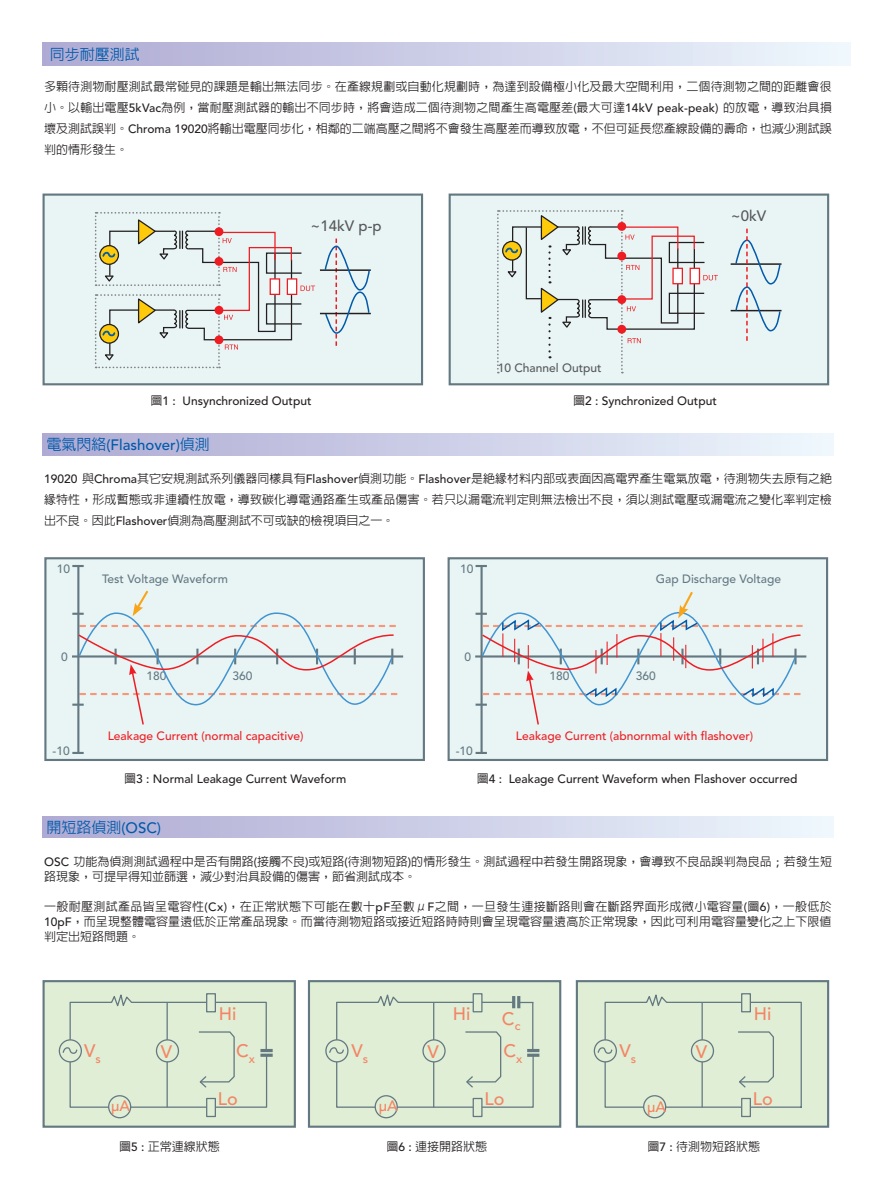
<style>
.page{position:relative;width:893px;height:1191px;background:#fff}
.page>*{position:absolute;margin:0;border:0;box-sizing:border-box;transform-origin:0 0}
.t1{font:500 18px "Avenir";color:#f48465}
.正常{font:500 15px "Avenir";color:#015aaa}
.正常-2{font:500 15px "AR Hei B5";color:#015aaa}
.t2{font:500 15px "Avenir";color:#57585a}
.t3{font:500 15px "Avenir";color:#f48465}
.t4{font:500 12px/21px "AR Hei B5";color:#231f20;text-align:justify}
.t5{font:500 12px "Avenir";color:#231f20}
.t6{font:500 12px "Avenir";color:#ee1d23}
.t7{font:500 12px "Avenir";color:#647882}
.t8{font:500 12px "Avenir";color:#57585a}
.s1{font-family:"Avenir"}
.s2{font-family:"AR Hei B5"}
</style>
<div class="page">
<div style="left:43px;top:980px;width:253px;height:147px;background:#dfeed4;border:2px solid #647882"></div>
<div style="left:206px;top:1097px;width:10px;height:20px;background:#dfeed4;border:1px solid #647882"></div>
<div style="left:59px;top:1039px;width:23px;height:23px;border:1px solid #647882;border-radius:50%"></div>
<div style="left:108px;top:1095px;width:23px;height:23px;border:1px solid #647882;border-radius:50%"></div>
<svg style="left:62px;top:993px;width:211px;height:115px"></svg>
<div style="left:308px;top:980px;width:253px;height:147px;background:#dfeed4;border:2px solid #647882"></div>
<div style="left:473px;top:1097px;width:10px;height:20px;background:#dfeed4;border:1px solid #647882"></div>
<div style="left:325px;top:1039px;width:24px;height:23px;border:1px solid #647882;border-radius:50%"></div>
<div style="left:375px;top:1095px;width:23px;height:23px;border:1px solid #647882;border-radius:50%"></div>
<svg style="left:329px;top:993px;width:210px;height:115px"></svg>
<div style="left:576px;top:980px;width:253px;height:147px;background:#dfeed4;border:2px solid #647882"></div>
<div style="left:741px;top:1097px;width:10px;height:20px;background:#dfeed4;border:1px solid #647882"></div>
<div style="left:643px;top:1095px;width:23px;height:23px;border:1px solid #647882;border-radius:50%"></div>
<div style="left:594px;top:1039px;width:23px;height:23px;border:1px solid #647882;border-radius:50%"></div>
<svg style="left:597px;top:993px;width:205px;height:116px"></svg>
<div style="left:43px;top:434px;width:790px;height:21px;background:linear-gradient(to right,#ada9d3,#eef6fc)"></div>
<div style="left:43px;top:816px;width:790px;height:22px;background:linear-gradient(to right,#ada9d3,#eef6fc)"></div>
<div style="left:449px;top:193px;width:380px;height:192px;background:#e9f5f5;border:2px solid #647882"></div>
<hr style="left:731px;top:263px;width:50px;height:2px;background:#231f20">
<hr style="left:731px;top:310px;width:50px;height:1px;background:#231f20">
<svg style="left:735px;top:229px;width:46px;height:112px"></svg>
<div style="left:669px;top:242px;width:36px;height:21px;border:1px solid #231f20"></div>
<div style="left:669px;top:293px;width:36px;height:21px;border:1px solid #231f20"></div>
<div style="left:689px;top:268px;width:11px;height:16px;background:#fff;border:1px solid #ee1d23"></div>
<svg style="left:703px;top:275px;width:15px;height:5px"></svg>
<svg style="left:497px;top:210px;width:199px;height:163px"></svg>
<div style="left:672px;top:268px;width:11px;height:16px;background:#fff;border:1px solid #ee1d23"></div>
<div style="left:43px;top:193px;width:380px;height:192px;background:#e9f5f5;border:2px solid #647882"></div>
<hr style="left:320px;top:269px;width:51px;height:2px;background:#231f20">
<hr style="left:320px;top:313px;width:51px;height:1px;background:#231f20">
<svg style="left:324px;top:238px;width:47px;height:108px"></svg>
<div style="left:266px;top:252px;width:36px;height:22px;border:1px solid #231f20"></div>
<div style="left:287px;top:278px;width:10px;height:17px;background:#fff;border:1px solid #ee1d23"></div>
<svg style="left:301px;top:285px;width:14px;height:6px"></svg>
<svg style="left:95px;top:212px;width:198px;height:156px"></svg>
<div style="left:43px;top:43px;width:807px;height:22px;background:linear-gradient(to right,#ada9d3,#eef7fc)"></div>
<div style="left:44px;top:557px;width:381px;height:204px;background:#e9f5f5;border:2px solid #647882"></div>
<hr style="left:77px;top:566px;width:2px;height:186px;background:#647882">
<svg style="left:72px;top:565px;width:12px;height:2px"></svg>
<hr style="left:72px;top:655px;width:331px;height:2px;background:#647882">
<svg style="left:72px;top:752px;width:12px;height:2px"></svg>
<svg style="left:72px;top:588px;width:325px;height:138px"></svg>
<div style="left:448px;top:557px;width:380px;height:204px;background:#e9f5f5;border:2px solid #647882"></div>
<hr style="left:480px;top:566px;width:3px;height:186px;background:#647882">
<svg style="left:476px;top:565px;width:11px;height:2px"></svg>
<hr style="left:475px;top:655px;width:331px;height:2px;background:#647882">
<svg style="left:476px;top:752px;width:11px;height:2px"></svg>
<svg style="left:476px;top:589px;width:327px;height:137px"></svg>
<p class="正常-2" style="left:50px;top:47px;width:92px">同步耐壓測試</p>
<p class="t4" style="left:44px;top:76px;width:789px">多顆待測物耐壓測試最常碰見的課題是輸出無法同步。在產線規劃或自動化規劃時，為達到設備極小化及最大空間利用，二個待測物之間的距離會很小。以輸出電壓<span class="s1">5kVac</span>為例，當耐壓測試器的輸出不同步時，將會造成二個待測物之間產生高電壓差<span class="s1">(</span>最大可達<span class="s1">14kV peak-peak)</span> 的放電，導致治具損壞及測試誤判。<span class="s1">Chroma 19020</span>將輸出電壓同步化，相鄰的二端高壓之間將不會發生高壓差而導致放電，不但可延長您產線設備的壽命，也減少測試誤判的情形發生。</p>
<p class="t2" style="left:311px;top:217px;width:73px">~14kV p-p</p>
<p class="t5" style="left:151px;top:394px;width:162px"><span class="s2">圖</span>1 : Unsynchronized Output</p>
<p class="t2" style="left:731px;top:207px;width:37px">~0kV</p>
<p class="t8" style="left:498px;top:360px;width:105px">10 Channel Output</p>
<p class="t5" style="left:573px;top:394px;width:145px"><span class="s2">圖</span>2 : Synchronized Output</p>
<p class="正常" style="left:46px;top:436px;width:165px"><span class="s2">電氣閃絡</span>(Flashover)<span class="s2">偵測</span></p>
<p class="t4" style="left:44px;top:467px;width:790px"><span class="s1">19020</span> 與<span class="s1">Chroma</span>其它安規測試系列儀器同樣具有<span class="s1">Flashover</span>偵測功能。<span class="s1">Flashover</span>是絕緣材料內部或表面因高電界產生電氣放電，待測物失去原有之絕緣特性，形成暫態或非連續性放電，導致碳化導電通路產生或產品傷害。若只以漏電流判定則無法檢出不良，須以測試電壓或漏電流之變化率判定檢出不良。因此<span class="s1">Flashover</span>偵測為高壓測試不可或缺的檢視項目之一。</p>
<p class="t7" style="left:57px;top:561px;width:15px">10</p>
<p class="t7" style="left:102px;top:572px;width:127px">Test Voltage Waveform</p>
<p class="t7" style="left:460px;top:561px;width:15px">10</p>
<p class="t7" style="left:656px;top:572px;width:127px">Gap Discharge Voltage</p>
<p class="t7" style="left:61px;top:649px;width:8px">0</p>
<p class="t7" style="left:464px;top:649px;width:8px">0</p>
<p class="t7" style="left:146px;top:669px;width:22px">180</p>
<p class="t7" style="left:233px;top:669px;width:22px">360</p>
<p class="t7" style="left:550px;top:669px;width:22px">180</p>
<p class="t7" style="left:636px;top:669px;width:22px">360</p>
<p class="t6" style="left:108px;top:728px;width:197px">Leakage Current (normal capacitive)</p>
<p class="t6" style="left:516px;top:728px;width:239px">Leakage Current (abnornmal with flashover)</p>
<p class="t7" style="left:53px;top:744px;width:19px">-10</p>
<p class="t7" style="left:456px;top:744px;width:19px">-10</p>
<p class="t5" style="left:124px;top:772px;width:223px"><span class="s2">圖</span>3 : Normal Leakage Current Waveform</p>
<p class="t5" style="left:477px;top:772px;width:322px"><span class="s2">圖</span>4 : Leakage Current Waveform when Flashover occurred</p>
<p class="正常-2" style="left:46px;top:820px;width:116px">開短路偵測<span class="s1">(OSC)</span></p>
<p class="t4" style="left:44px;top:853px;width:789px;line-height:15px"><span class="s1">OSC</span> 功能為偵測測試過程中是否有開路<span class="s1">(</span>接觸不良<span class="s1">)</span>或短路<span class="s1">(</span>待測物短路<span class="s1">)</span>的情形發生。測試過程中若發生開路現象，會導致不良品誤判為良品 <span class="s1">;</span> 若發生短路現象，可提早得知並篩選，減少對治具設備的傷害，節省測試成本。</p>
<p class="t4" style="left:44px;top:898px;width:789px;line-height:15px">一般耐壓測試產品皆呈電容性<span class="s1">(Cx)</span>，在正常狀態下可能在數十<span class="s1">pF</span>至數μ<span class="s1">F</span>之間，一旦發生連接斷路則會在斷路界面形成微小電容量<span class="s1">(</span>圖<span class="s1">6)</span>，一般低於<span class="s1">10pF</span>，而呈現整體電容量遠低於正常產品現象。而當待測物短路或接近短路時時則會呈現電容量遠高於正常現象，因此可利用電容量變化之上下限值判定出短路問題。</p>
<p class="t1" style="left:84px;top:1040px;width:18px">V<sub>s</sub></p>
<p class="t1" style="left:161px;top:1041px;width:13px">V</p>
<p class="t3" style="left:111px;top:1097px;width:20px">µA</p>
<p class="t1" style="left:219px;top:1003px;width:19px">Hi</p>
<p class="t1" style="left:453px;top:1003px;width:19px">Hi</p>
<p class="t1" style="left:502px;top:1008px;width:20px">C<sub>c</sub></p>
<p class="t1" style="left:236px;top:1040px;width:20px">C<sub>x</sub></p>
<p class="t1" style="left:427px;top:1041px;width:13px">V</p>
<p class="t3" style="left:379px;top:1097px;width:20px">µA</p>
<p class="t1" style="left:352px;top:1040px;width:18px">V<sub>s</sub></p>
<p class="t1" style="left:504px;top:1040px;width:20px">C<sub>x</sub></p>
<p class="t1" style="left:696px;top:1041px;width:13px">V</p>
<p class="t3" style="left:647px;top:1098px;width:20px">µA</p>
<p class="t1" style="left:619px;top:1040px;width:18px">V<sub>s</sub></p>
<p class="t1" style="left:218px;top:1088px;width:22px">Lo</p>
<p class="t1" style="left:484px;top:1088px;width:22px">Lo</p>
<p class="t1" style="left:754px;top:1003px;width:19px">Hi</p>
<p class="t1" style="left:753px;top:1088px;width:22px">Lo</p>
<p class="t4" style="left:119px;top:1135px;width:102px">圖<span class="s1">5 :</span> 正常連線狀態</p>
<p class="t4" style="left:387px;top:1135px;width:102px">圖<span class="s1">6 :</span> 連接開路狀態</p>
<p class="t4" style="left:647px;top:1135px;width:114px">圖<span class="s1">7 :</span> 待測物短路狀態</p>
</div>
